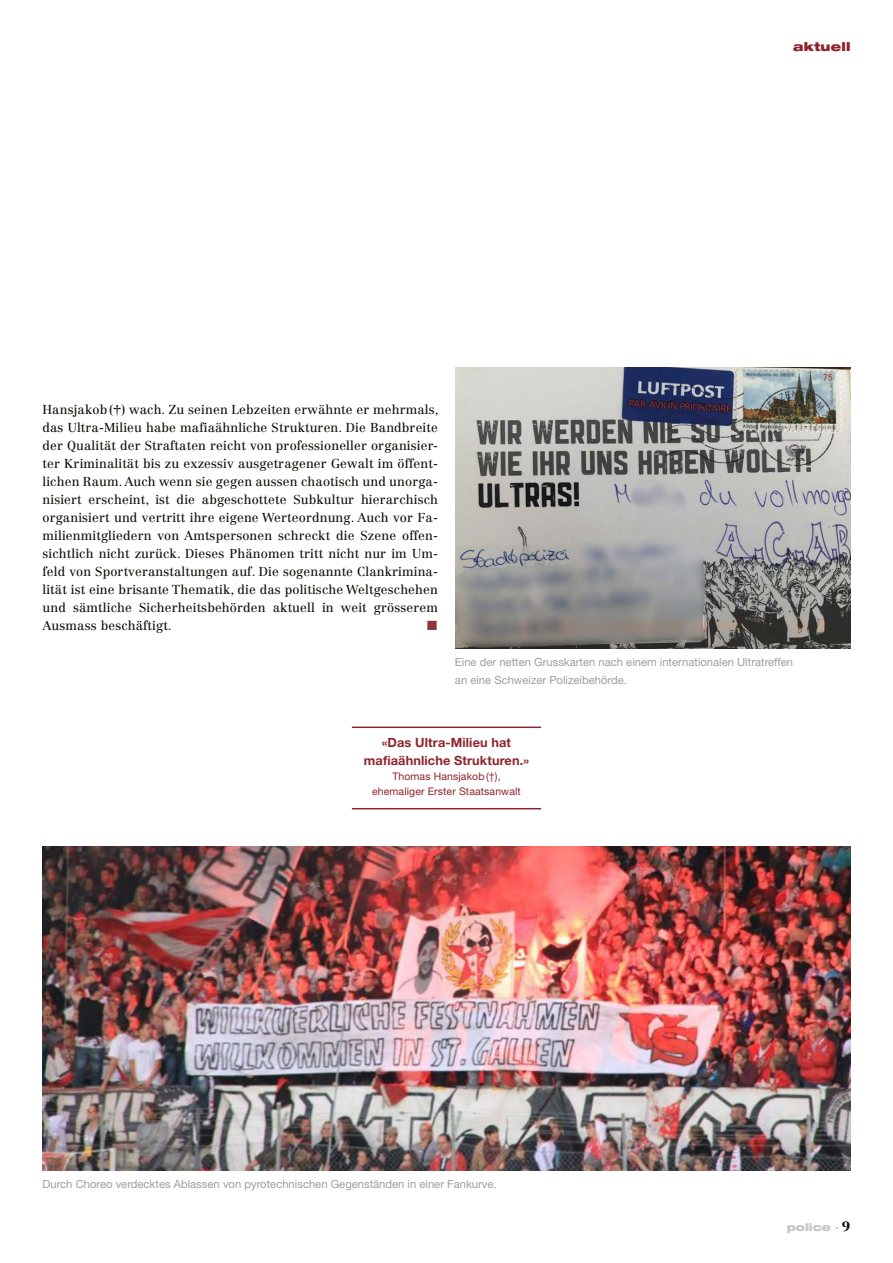
<style>
.page{position:relative;width:893px;height:1263px;background:#fff}
.page>*{position:absolute;margin:0;border:0;box-sizing:border-box;transform-origin:0 0}
.t1{font:12.75px/18px "Centennial LT Std";letter-spacing:.01em;color:#12120d;text-align:justify}
.t2{font:700 12.75px/18px "Helvetica Neue LT Std";letter-spacing:.01em;color:#8f232c;text-align:center}
.t3{font:900 expanded 12px "Helvetica Neue LT Std";letter-spacing:.015em;color:#8f232c}
.t4{font:11.25px/18px "Helvetica Neue LT Std";color:#9d9e9e}
.t5{font:10.5px/15px "Helvetica Neue LT Std";letter-spacing:.01em;color:#8f232c;text-align:center}
.t6{font:900 expanded 10.5px "Helvetica Neue LT Std";color:#c5c7c7}
.s1{font-family:"Centennial LT Std";font-stretch:normal;color:#9d9e9e}
.s2{font-family:"Centennial LT Std";font-stretch:normal;font-size:13.5px;color:#12120d}
</style>
<div class="page">
<hr style="left:352px;top:726px;width:189px;height:2px;background:#8f232c">
<hr style="left:352px;top:808px;width:189px;height:1px;background:#8f232c">
<img style="left:43px;top:846px;width:807px;height:324px">
<img style="left:455px;top:368px;width:395px;height:280px">
<p class="t3" style="left:793px;top:39px;width:59px">aktuell</p>
<p class="t1" style="left:43px;top:401px;width:398px">Hansjakob(†) wach. Zu seinen Lebzeiten erwähnte er mehrmals, das Ultra-Milieu habe mafiaähnliche Strukturen. Die Bandbreite der Qualität der Straftaten reicht von professioneller organisier&shy;ter Kriminalität bis zu exzessiv ausgetragener Gewalt im öffent&shy;lichen Raum. Auch wenn sie gegen aussen chaotisch und unorga&shy;nisiert erscheint, ist die abgeschottete Subkultur hierarchisch organisiert und vertritt ihre eigene Werteordnung. Auch vor Fa&shy;milienmitgliedern von Amtspersonen schreckt die Szene offen&shy;sichtlich nicht zurück. Dieses Phänomen tritt nicht nur im Um&shy;feld von Sportveranstaltungen auf. Die sogenannte Clankrimina&shy;lität ist eine brisante Thematik, die das politische Weltgeschehen und sämtliche Sicherheitsbehörden aktuell in weit grösserem Ausmass beschäftigt.</p>
<p class="t4" style="left:455px;top:653px;width:339px">Eine der netten Grusskarten nach einem internationalen Ultratreffen an eine Schweizer Polizeibehörde.</p>
<p class="t2" style="left:364px;top:733px;width:167px">«Das Ultra-Milieu hat mafiaähnliche Strukturen.»</p>
<p class="t5" style="left:372px;top:769px;width:150px">Thomas Hansjakob(†), ehemaliger Erster Staatsanwalt</p>
<p class="t4" style="left:43px;top:1175px;width:456px">Durch Choreo verdecktes Ablassen von pyrotechnischen Gegenständen in einer Fankurve.</p>
<p class="t6" style="left:787px;top:1220px;width:65px">police <span class="s1">·</span> <span class="s2">9</span></p>
</div>
